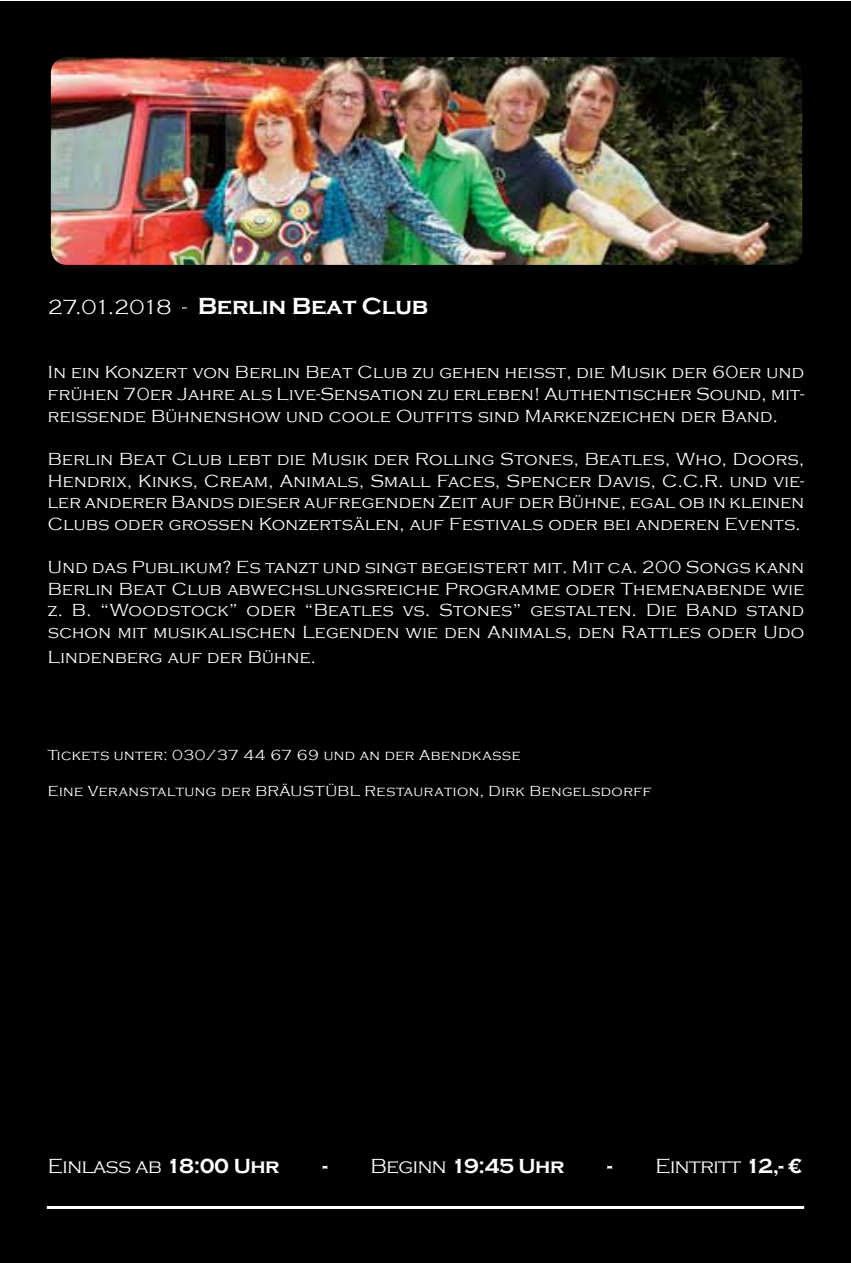
<style>
.page{position:relative;width:851px;height:1263px;background:#fff}
.page>*{position:absolute;margin:0;border:0;box-sizing:border-box;transform-origin:0 0}
.t1{font:700 24px "Copperplate Gothic";letter-spacing:-.01em;color:#fff}
.t2{font:300 21px "Copperplate Gothic";letter-spacing:-.02em;color:#fff}
.t3{font:700 21px "Copperplate Gothic";letter-spacing:-.02em;color:#fff}
.t4{font:300 18px/21.6px "Copperplate Gothic";letter-spacing:.02em;color:#fff;text-align:justify}
.t5{font:300 15px "Copperplate Gothic";letter-spacing:.03em;color:#fff}
.s1{font-weight:300;font-size:21px}
.s2{font-weight:700}
.s3{font-weight:300}
</style>
<div class="page">
<div style="left:1px;top:1px;width:849px;height:1261px;background:#000"></div>
<img style="left:52px;top:58px;width:749px;height:206px">
<div style="left:48px;top:54px;width:757px;height:214px;border:3px solid #000;border-radius:18px"></div>
<hr style="left:47px;top:1206px;width:757px;height:3px;background:#fff">
<h1 class="t1" style="left:48px;top:292px;width:381px"><span class="s1">27.01.2018 -</span> Berlin Beat Club</h1>
<p class="t4" style="left:48px;top:362px;width:757px">In ein Konzert von Berlin Beat Club zu gehen heißt, die Musik der 60er und frühen 70er Jahre als Live-Sensation zu erleben! Authentischer Sound, mit&shy;reißende Bühnenshow und coole Outfits sind Markenzeichen der Band.</p>
<p class="t4" style="left:48px;top:448px;width:757px">Berlin Beat Club lebt die Musik der Rolling Stones, Beatles, Who, Doors, Hendrix, Kinks, Cream, Animals, Small Faces, Spencer Davis, C.C.R. und vie&shy;ler anderer Bands dieser aufregenden Zeit auf der Bühne, egal ob in kleinen Clubs oder großen Konzertsälen, auf Festivals oder bei anderen Events.</p>
<p class="t4" style="left:48px;top:556px;width:757px">Und das Publikum? Es tanzt und singt begeistert mit. Mit ca. 200 Songs kann Berlin Beat Club abwechslungsreiche Programme oder Themenabende wie z. B. “Woodstock” oder “Beatles vs. Stones” gestalten. Die Band stand schon mit musikalischen Legenden wie den Animals, den Rattles oder Udo</p>
<p class="t4" style="left:48px;top:646px;width:269px">Lindenberg auf der Bühne.</p>
<p class="t5" style="left:48px;top:747px;width:474px">Tickets unter: 030/37 44 67 69 und an der Abendkasse</p>
<p class="t5" style="left:48px;top:783px;width:605px">Eine Veranstaltung der BRÄUSTÜBL Restauration, Dirk Bengelsdorff</p>
<p class="t2" style="left:48px;top:1155px;width:233px">Einlass ab <span class="s2">18:00 Uhr</span></p>
<p class="t3" style="left:323px;top:1155px;width:243px">- <span class="s3">Beginn</span> 19:45 Uhr</p>
<p class="t2" style="left:607px;top:1155px;width:197px"><span class="s2">-</span> Eintritt <span class="s2">12,- €</span></p>
</div>
